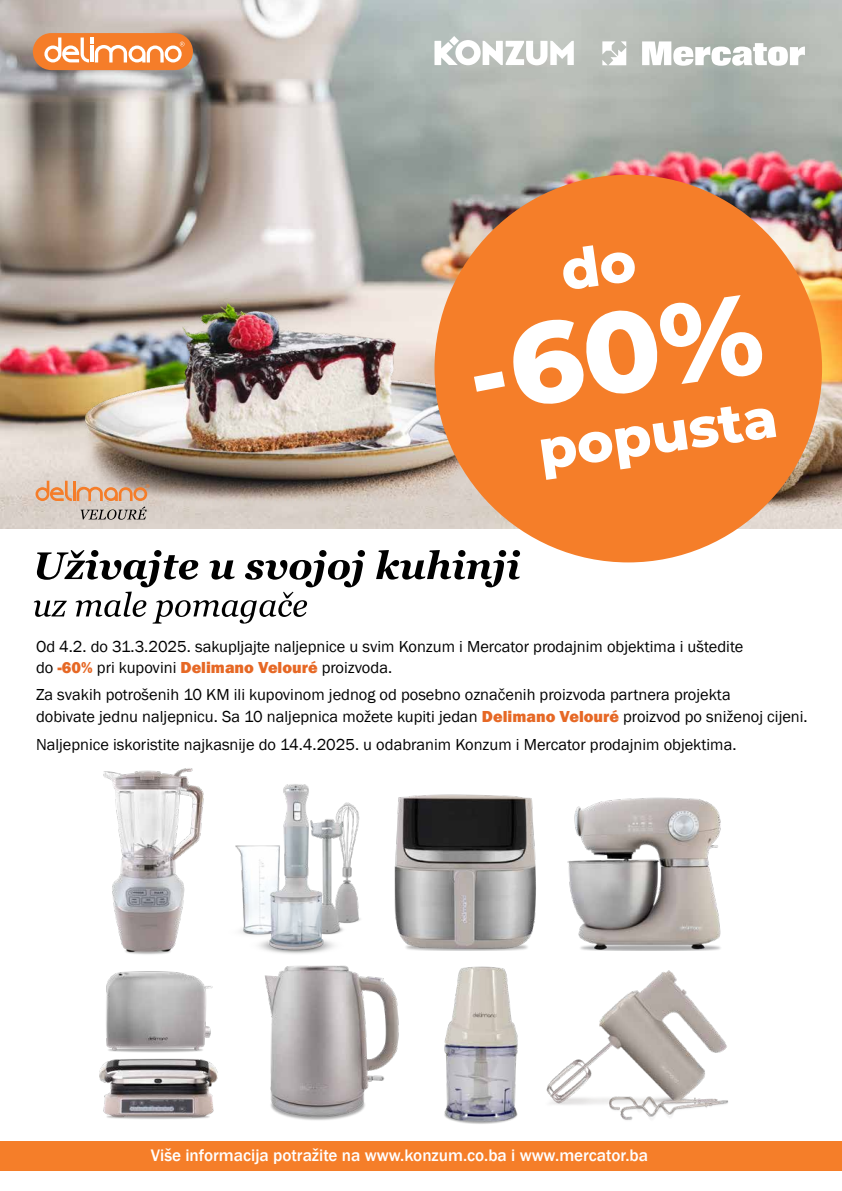
<style>
.page{position:relative;width:842px;height:1191px;background:#fff}
.page>*{position:absolute;margin:0;border:0;box-sizing:border-box;transform-origin:0 0}
.t1{font:800 55px "Montserrat";color:#fff}
.t2{font:500 17.2px "Franklin Gothic";color:#fff}
.t3{font:16.4px/21.5px "Franklin Gothic";color:#000}
.s1{font-weight:800;color:#e66825}
</style>
<div class="page">
<div style="left:0;top:1140px;width:842px;height:30px;background:#f57e29"></div>
<img style="left:0;top:0;width:723px;height:528px">
<img style="left:723px;top:0;width:119px;height:528px">
<img style="left:394px;top:794px;width:142px;height:156px">
<img style="left:103px;top:768px;width:101px;height:187px">
<img style="left:235px;top:784px;width:126px;height:166px">
<img style="left:567px;top:797px;width:154px;height:144px">
<img style="left:265px;top:950px;width:134px;height:170px">
<img style="left:99px;top:1061px;width:119px;height:58px">
<img style="left:106px;top:971px;width:107px;height:90px">
<img style="left:444px;top:966px;width:74px;height:158px">
<img style="left:525px;top:941px;width:203px;height:179px">
<div style="left:33px;top:33px;width:160px;height:37px;background:#f57d29;border-radius:19px"></div>
<svg style="left:44px;top:37px;width:141px;height:25px"></svg>
<svg style="left:602px;top:41px;width:24px;height:24px"></svg>
<svg style="left:642px;top:41px;width:163px;height:25px"></svg>
<svg style="left:434px;top:36px;width:140px;height:29px"></svg>
<svg style="left:34px;top:550px;width:486px;height:73px"></svg>
<img style="left:45px;top:234px;width:443px;height:269px">
<div style="left:434px;top:175px;width:388px;height:387px;background:#f57e29;border-radius:50%"></div>
<svg style="left:36px;top:481px;width:114px;height:38px;background:#d1b49f"></svg>
<svg style="left:474px;top:245px;width:31px;height:147px"></svg>
<h1 class="t1" style="left:533px;top:410px;width:242px;rotate:-8deg">popusta</h1>
<p class="t3" style="left:36px;top:636px;width:709px">Od 4.2. do 31.3.2025. sakupljajte naljepnice u svim Konzum i Mercator prodajnim objektima i uštedite do <span class="s1">-60%</span> pri kupovini <span class="s1">Delimano Velouré</span> proizvoda.</p>
<p class="t3" style="left:36px;top:684px;width:773px">Za svakih potrošenih 10 KM ili kupovinom jednog od posebno označenih proizvoda partnera projekta<br>dobivate jednu naljepnicu. Sa 10 naljepnica možete kupiti jedan <span class="s1">Delimano Velouré</span> proizvod po sniženoj cijeni.</p>
<p class="t3" style="left:36px;top:734px;width:702px">Naljepnice iskoristite najkasnije do 14.4.2025. u odabranim Konzum i Mercator prodajnim objektima.</p>
<p class="t2" style="left:151px;top:1144px;width:499px">Više informacija potražite na www.konzum.co.ba i www.mercator.ba</p>
</div>
